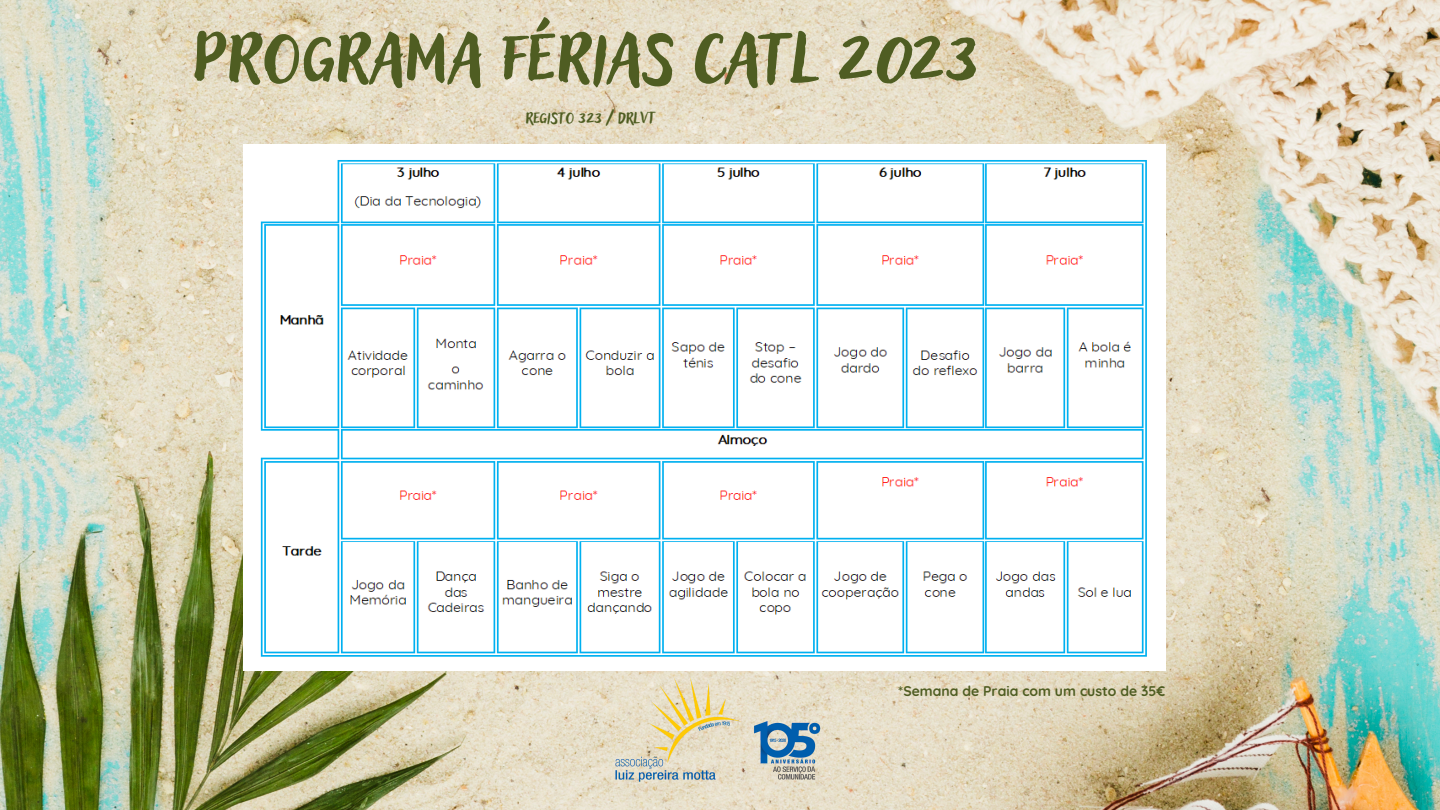
<style>
.page{position:relative;width:1440px;height:810px;background:#fff}
.page>*{position:absolute;margin:0;border:0;box-sizing:border-box;transform-origin:0 0}
.t1{font:93.5px "Adlery Pro Blockletter";color:#4f5d22}
.t2{font:20.9px "Adlery Pro Blockletter";color:#4f5d22}
.t3{font:700 14px "Quicksand";color:#4f5d22}
</style>
<div class="page">
<img style="left:0;top:0;width:1440px;height:810px">
<img style="left:599px;top:671px;width:242px;height:121px">
<img style="left:244px;top:145px;width:921px;height:526px">
<p class="t1" style="left:192px;top:-6px;width:789px">Programa férias catl 2023</p>
<p class="t2" style="left:526px;top:103px;width:131px">Registo 323 / DRLVT</p>
<p class="t3" style="left:898px;top:682px;width:269px">*Semana de Praia com um custo de 35€</p>
</div>
